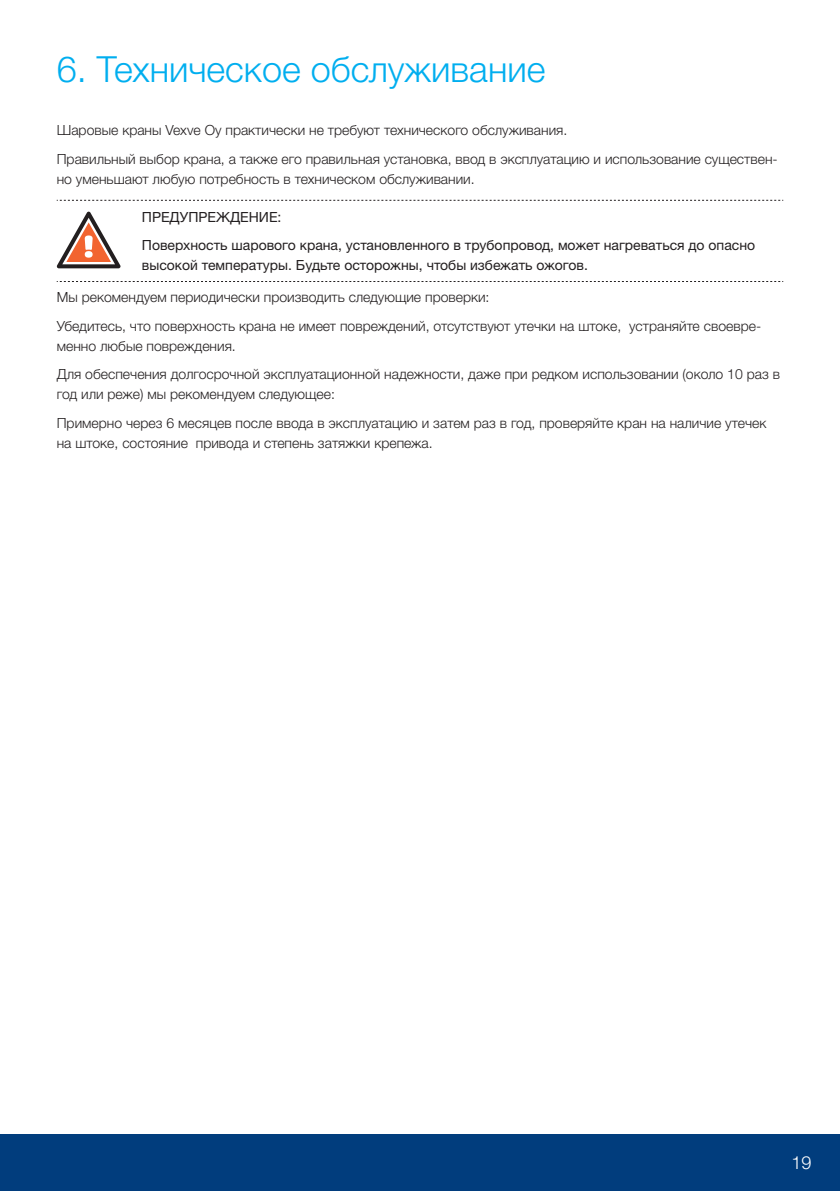
<style>
.page{position:relative;width:840px;height:1191px;background:#fff}
.page>*{position:absolute;margin:0;border:0;box-sizing:border-box;transform-origin:0 0}
.t1{font:300 36px "Helvetica Neue LTW1 G";color:#00aeef}
.t2{font:300 18px "Helvetica Neue LTW1 G";color:#fff}
.t3{font:300 14px/28.6px "Helvetica Neue LTW1 G";color:#231f20}
.t4{font:14px/28.6px "Helvetica Neue LTW1 G";color:#231f20}
</style>
<div class="page">
<div style="left:0;top:1134px;width:839px;height:57px;background:#013d7d"></div>
<svg style="left:57px;top:200px;width:724px;height:1px"></svg>
<svg style="left:57px;top:281px;width:724px;height:1px"></svg>
<svg style="left:57px;top:212px;width:63px;height:56px"></svg>
<h1 class="t1" style="left:57px;top:48px;width:490px">6. Техническое обслуживание</h1>
<p class="t3" style="left:57px;top:116px;width:722px">Шаровые краны Vexve Oy практически не требуют технического обслуживания.<br>Правильный выбор крана, а также его правильная установка, ввод в эксплуатацию и использование существен-</p>
<p class="t3" style="left:57px;top:164px;width:419px">но уменьшают любую потребность в техническом обслуживании.</p>
<p class="t4" style="left:142px;top:202px;width:614px">ПРЕДУПРЕЖДЕНИЕ:<br>Поверхность шарового крана, установленного в трубопровод, может нагреваться до опасно</p>
<p class="t4" style="left:142px;top:251px;width:447px">высокой температуры. Будьте осторожны, чтобы избежать ожогов.</p>
<p class="t3" style="left:57px;top:283px;width:705px">Мы рекомендуем периодически производить следующие проверки:<br>Убедитесь, что поверхность крана не имеет повреждений, отсутствуют утечки на штоке, устраняйте своевре-</p>
<p class="t3" style="left:57px;top:331px;width:724px">менно любые повреждения.<br>Для обеспечения долгосрочной эксплуатационной надежности, даже при редком использовании (около 10 раз в</p>
<p class="t3" style="left:57px;top:380px;width:710px">год или реже) мы рекомендуем следующее:<br>Примерно через 6 месяцев после ввода в эксплуатацию и затем раз в год, проверяйте кран на наличие утечек</p>
<p class="t3" style="left:57px;top:428px;width:377px">на штоке, состояние привода и степень затяжки крепежа.</p>
<p class="t2" style="left:791px;top:1151px;width:22px">19</p>
</div>
